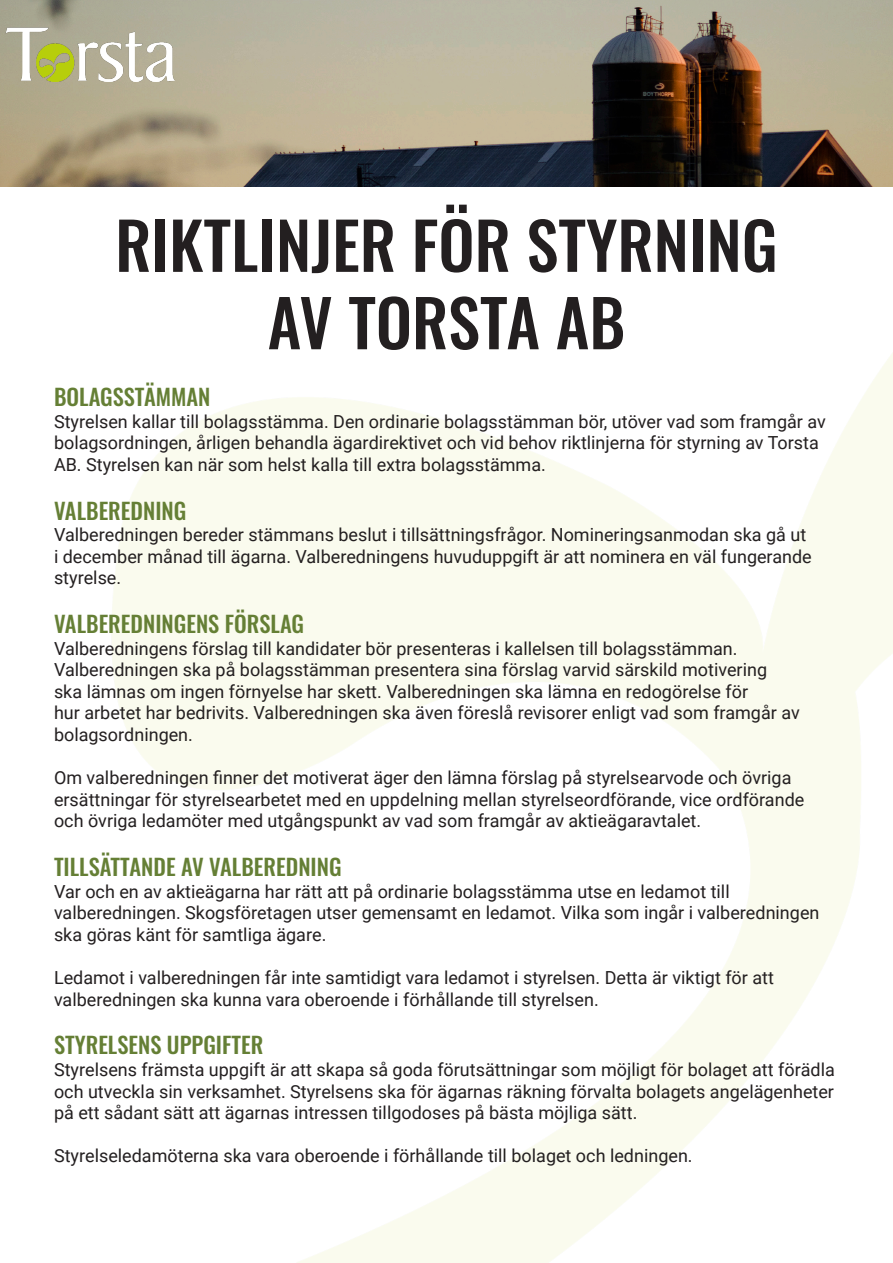
<style>
.page{position:relative;width:893px;height:1263px;background:#fff}
.page>*{position:absolute;margin:0;border:0;box-sizing:border-box;transform-origin:0 0}
.t1{font:500 64.5px "Oswald";color:#231f20}
.t2{font:500 22.5px "Oswald";color:#657f35}
.t3{font:18px/21.6px "Roboto";color:#231f20}
</style>
<div class="page">
<img style="left:0;top:0;width:893px;height:187px">
<img style="left:5px;top:28px;width:170px;height:54px">
<p class="t1" style="left:115px;top:212px;width:664px">RIKTLINJER FÖR STYRNING</p>
<p class="t1" style="left:268px;top:289px;width:359px">AV TORSTA AB</p>
<p class="t2" style="left:54px;top:385px;width:158px">BOLAGSSTÄMMAN</p>
<p class="t3" style="left:54px;top:410px;width:773px">Styrelsen kallar till bolagsstämma. Den ordinarie bolagsstämman bör, utöver vad som framgår av bolagsordningen, årligen behandla ägardirektivet och vid behov riktlinjerna för styrning av Torsta<br>AB. Styrelsen kan när som helst kalla till extra bolagsstämma.</p>
<p class="t2" style="left:54px;top:499px;width:134px">VALBEREDNING</p>
<p class="t3" style="left:54px;top:523px;width:759px">Valberedningen bereder stämmans beslut i tillsättningsfrågor. Nomineringsanmodan ska gå ut i december månad till ägarna. Valberedningens huvuduppgift är att nominera en väl fungerande styrelse.</p>
<p class="t2" style="left:54px;top:612px;width:252px">VALBEREDNINGENS FÖRSLAG</p>
<p class="t3" style="left:54px;top:637px;width:685px">Valberedningens förslag till kandidater bör presenteras i kallelsen till bolagsstämman.</p>
<p class="t3" style="left:54px;top:658px;width:715px">Valberedningen ska på bolagsstämman presentera sina förslag varvid särskild motivering</p>
<p class="t3" style="left:54px;top:680px;width:696px">ska lämnas om ingen förnyelse har skett. Valberedningen ska lämna en redogörelse för</p>
<p class="t3" style="left:54px;top:702px;width:747px">hur arbetet har bedrivits. Valberedningen ska även föreslå revisorer enligt vad som framgår av bolagsordningen.</p>
<p class="t3" style="left:54px;top:766px;width:739px">Om valberedningen finner det motiverat äger den lämna förslag på styrelsearvode och övriga</p>
<p class="t3" style="left:54px;top:788px;width:752px">ersättningar för styrelsearbetet med en uppdelning mellan styrelseordförande, vice ordförande</p>
<p class="t3" style="left:54px;top:810px;width:649px">och övriga ledamöter med utgångspunkt av vad som framgår av aktieägaravtalet.</p>
<p class="t2" style="left:54px;top:855px;width:289px">TILLSÄTTANDE AV VALBEREDNING</p>
<p class="t3" style="left:54px;top:880px;width:677px">Var och en av aktieägarna har rätt att på ordinarie bolagsstämma utse en ledamot till</p>
<p class="t3" style="left:54px;top:901px;width:767px">valberedningen. Skogsföretagen utser gemensamt en ledamot. Vilka som ingår i valberedningen ska göras känt för samtliga ägare.</p>
<p class="t3" style="left:54px;top:966px;width:721px">Ledamot i valberedningen får inte samtidigt vara ledamot i styrelsen. Detta är viktigt för att</p>
<p class="t3" style="left:54px;top:988px;width:546px">valberedningen ska kunna vara oberoende i förhållande till styrelsen.</p>
<p class="t2" style="left:54px;top:1033px;width:211px">STYRELSENS UPPGIFTER</p>
<p class="t3" style="left:54px;top:1058px;width:782px;text-align:justify">Styrelsens främsta uppgift är att skapa så goda förutsättningar som möjligt för bolaget att förädla och utveckla sin verksamhet. Styrelsens ska för ägarnas räkning förvalta bolagets angelägenheter på ett sådant sätt att ägarnas intressen tillgodoses på bästa möjliga sätt.</p>
<p class="t3" style="left:54px;top:1144px;width:640px">Styrelseledamöterna ska vara oberoende i förhållande till bolaget och ledningen.</p>
</div>
